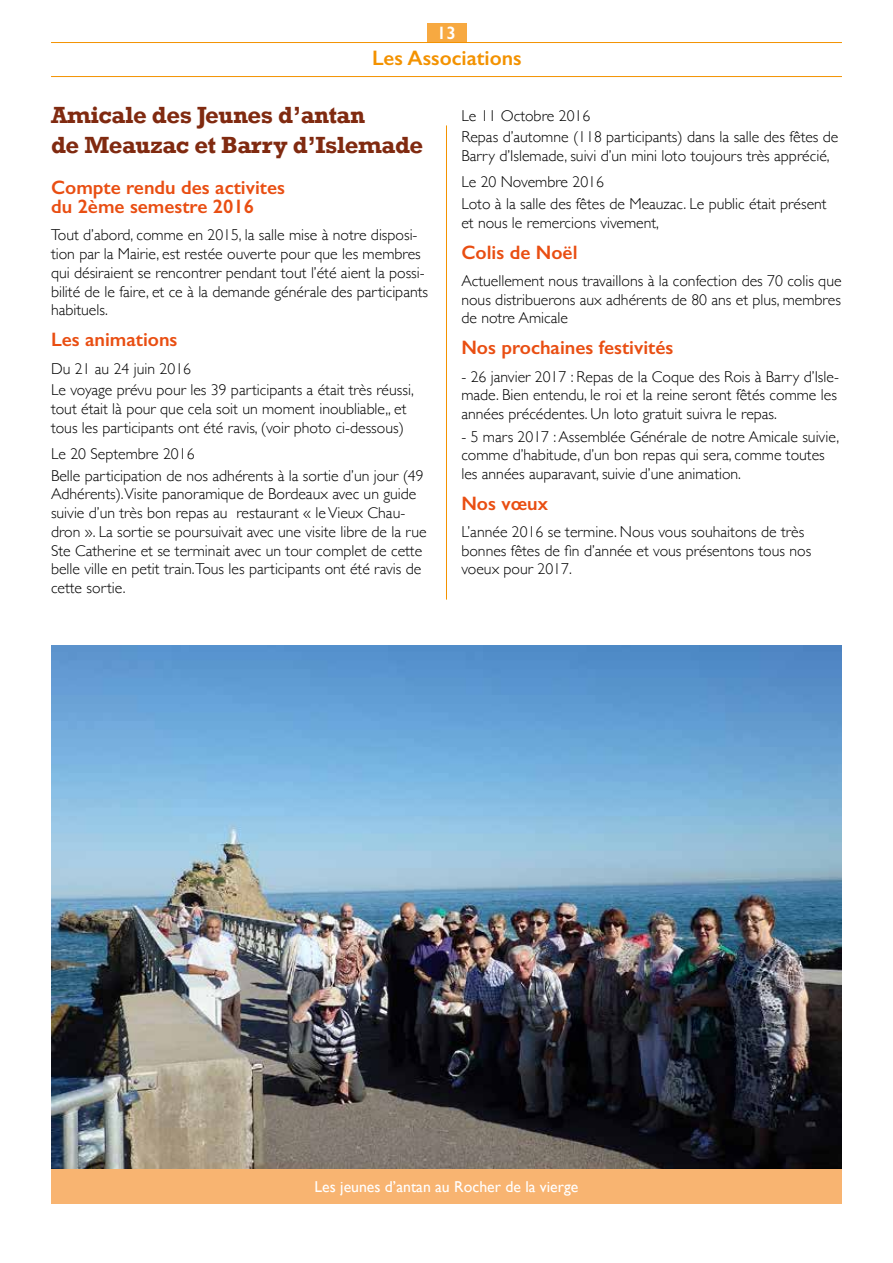
<style>
.page{position:relative;width:893px;height:1263px;background:#fff}
.page>*{position:absolute;margin:0;border:0;box-sizing:border-box;transform-origin:0 0}
.t1{font:700 24px/30px "Rockwell";letter-spacing:-.02em;color:#802a10}
.t2{font:600 21px "Gill Sans";color:#f39200}
.t3{font:600 19.5px/19.5px "Gill Sans";color:#e94e12}
.t4{font:600 18px "Gill Sans";color:#fff}
.t5{font:300 15.75px/18.8px "Gill Sans";color:#000}
.t6{font:15.75px "Gill Sans";color:#fff}
</style>
<div class="page">
<div style="left:427px;top:23px;width:39px;height:20px;background:#f7a941"></div>
<hr style="left:51px;top:42px;width:791px;height:1px;background:#f39200">
<hr style="left:51px;top:76px;width:791px;height:1px;background:#f39200">
<hr style="left:446px;top:125px;width:1px;height:475px;background:#f39200">
<img style="left:51px;top:646px;width:791px;height:523px">
<div style="left:51px;top:1169px;width:791px;height:34px;background:#f8b471"></div>
<p class="t4" style="left:437px;top:23px;width:21px">13</p>
<h2 class="t2" style="left:372px;top:45px;width:151px">Les Associations</h2>
<h1 class="t1" style="left:51px;top:100px;width:374px">Amicale des Jeunes d’antan<br>de Meauzac et Barry d’Islemade</h1>
<p class="t3" style="left:51px;top:177px;width:235px">Compte rendu des activites du 2ème semestre 2016</p>
<p class="t5" style="left:51px;top:225px;width:379px">Tout d’abord, comme en 2015, la salle mise à notre disposi&shy;tion par la Mairie, est restée ouverte pour que les membres qui désiraient se rencontrer pendant tout l’été aient la possi&shy;bilité de le faire, et ce à la demande générale des participants habituels.</p>
<p class="t3" style="left:51px;top:330px;width:128px">Les animations</p>
<p class="t5" style="left:51px;top:357px;width:364px;line-height:21.8px">Du 21 au 24 juin 2016<br>Le voyage prévu pour les 39 participants a était très réussi,</p>
<p class="t5" style="left:51px;top:399px;width:357px">tout était là pour que cela soit un moment inoubliable,, et tous les participants ont été ravis, (voir photo ci-dessous)</p>
<p class="t5" style="left:51px;top:442px;width:374px;line-height:21.8px">Le 20 Septembre 2016<br>Belle participation de nos adhérents à la sortie d’un jour (49</p>
<p class="t5" style="left:51px;top:484px;width:377px">Adhérents).Visite panoramique de Bordeaux avec un guide suivie d’un très bon repas au restaurant « le Vieux Chau&shy;dron ». La sortie se poursuivait avec une visite libre de la rue Ste Catherine et se terminait avec un tour complet de cette belle ville en petit train.Tous les participants ont été ravis de cette sortie.</p>
<p class="t5" style="left:461px;top:104px;width:379px;line-height:21.8px">Le 11 Octobre 2016<br>Repas d’automne (118 participants) dans la salle des fêtes de</p>
<p class="t5" style="left:461px;top:142px;width:370px;line-height:26px">Barry d’Islemade, suivi d’un mini loto toujours très apprécié,<br>Le 20 Novembre 2016</p>
<p class="t5" style="left:461px;top:193px;width:367px">Loto à la salle des fêtes de Meauzac. Le public était présent et nous le remercions vivement,</p>
<p class="t3" style="left:461px;top:242px;width:118px">Colis de Noël</p>
<p class="t5" style="left:461px;top:270px;width:382px;text-align:justify">Actuellement nous travaillons à la confection des 70 colis que nous distribuerons aux adhérents de 80 ans et plus, membres de notre Amicale</p>
<p class="t3" style="left:461px;top:338px;width:213px">Nos prochaines festivités</p>
<p class="t5" style="left:461px;top:366px;width:379px">- 26 janvier 2017 : Repas de la Coque des Rois à Barry d’Isle&shy;made. Bien entendu, le roi et la reine seront fêtés comme les années précédentes. Un loto gratuit suivra le repas.</p>
<p class="t5" style="left:461px;top:426px;width:379px">- 5 mars 2017 : Assemblée Générale de notre Amicale suivie, comme d’habitude, d’un bon repas qui sera, comme toutes les années auparavant, suivie d’une animation.</p>
<p class="t3" style="left:461px;top:493px;width:88px">Nos vœux</p>
<p class="t5" style="left:461px;top:522px;width:351px">L’année 2016 se termine. Nous vous souhaitons de très bonnes fêtes de fin d’année et vous présentons tous nos voeux pour 2017.</p>
<p class="t6" style="left:314px;top:1177px;width:265px">Les jeunes d’antan au Rocher de la vierge</p>
</div>
